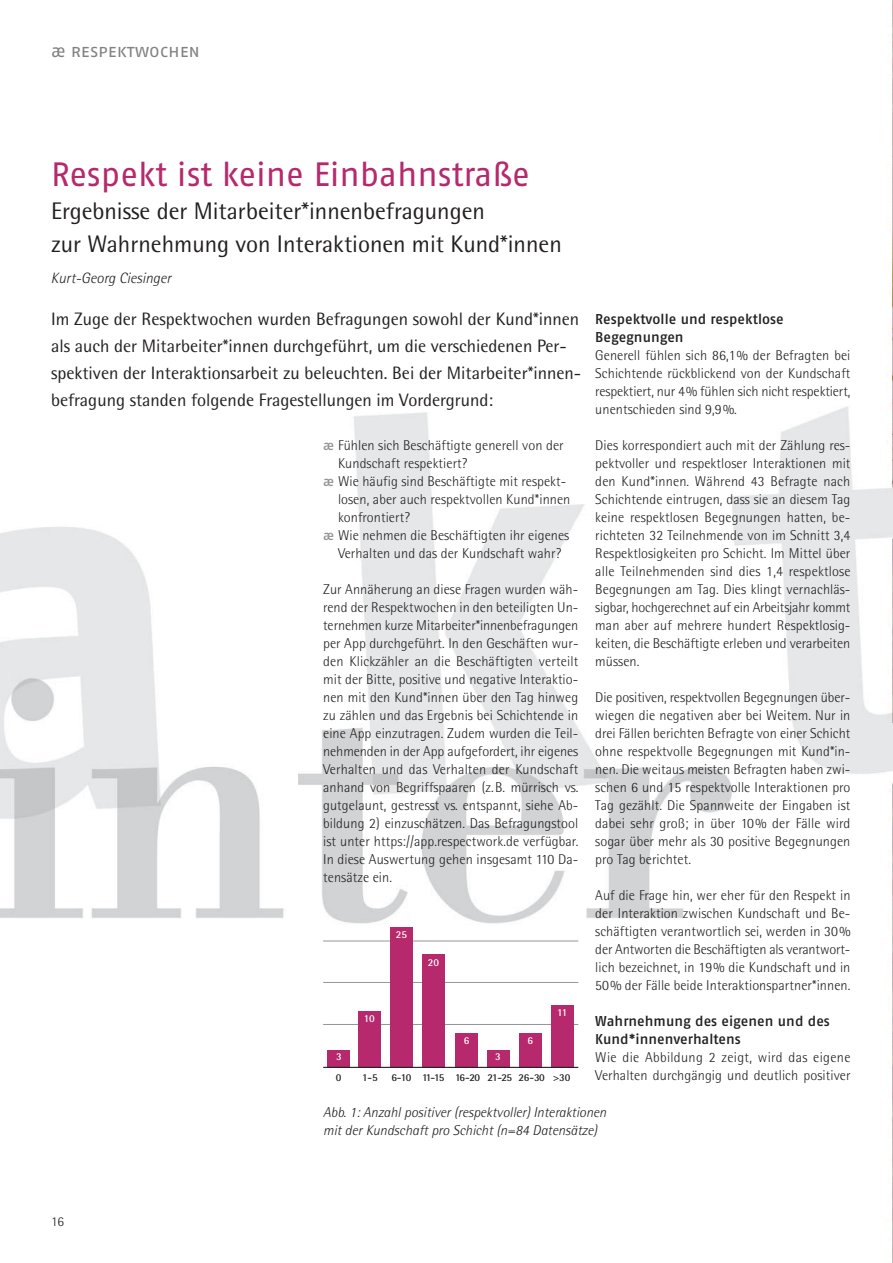
<style>
.page{position:relative;width:893px;height:1263px;background:#fff}
.page>*{position:absolute;margin:0;border:0;box-sizing:border-box;transform-origin:0 0}
.t1{font:33.75px "Fago No";color:#b6296d}
.t2{font:24px/33px "Rotis Semi Sans";color:#221f1f}
.t3{font:18px/27px "Rotis Semi Sans";color:#221f1f}
.t4{font:18px "Fago No Regular Caps";letter-spacing:-.005em;color:#808284}
.t5{font:italic 300 15px "Rotis Semi Sans";color:#221f1f}
.t6{font:300 14.25px/18px "Rotis Semi Sans";letter-spacing:.005em;color:#221f1f;text-align:justify}
.t7{font:italic 300 14.25px/18px "Rotis Semi Sans";color:#221f1f}
.t8{font:14.25px/18px "Fago No Med";color:#221f1f}
.t9{font:300 13.5px "Rotis Semi Sans";color:#221f1f}
.t10{font:700 10.5px "Rotis Semi Sans";letter-spacing:-.06em;color:#221f1f}
.t11{font:700 10.5px "Rotis Semi Sans";letter-spacing:-.02em;color:#fff}
.s1{font-family:"Fago No"}
.s2{font-family:"Fago No Med";font-weight:400;font-size:13.5px;color:#939597}
</style>
<div class="page">
<img style="left:0;top:0;width:893px;height:1263px">
<hr style="left:323px;top:941px;width:255px;height:1px;background:#939597">
<hr style="left:323px;top:982px;width:255px;height:1px;background:#939597">
<hr style="left:323px;top:1024px;width:255px;height:1px;background:#939597">
<div style="left:551px;top:1005px;width:22px;height:63px;background:#b6296d"></div>
<div style="left:327px;top:1050px;width:23px;height:17px;background:#b6296d"></div>
<div style="left:519px;top:1033px;width:23px;height:34px;background:#b6296d"></div>
<div style="left:487px;top:1050px;width:22px;height:17px;background:#b6296d"></div>
<div style="left:455px;top:1033px;width:23px;height:34px;background:#b6296d"></div>
<div style="left:423px;top:955px;width:22px;height:113px;background:#b6296d"></div>
<div style="left:390px;top:927px;width:22px;height:141px;background:#b6296d"></div>
<div style="left:359px;top:1011px;width:22px;height:56px;background:#b6296d"></div>
<hr style="left:323px;top:1067px;width:255px;height:1px;background:#221f1f">
<p class="t4" style="left:51px;top:40px;width:151px"><span class="s1">æ</span> respektwochen</p>
<h1 class="t1" style="left:51px;top:161px;width:480px">Respekt ist keine Einbahnstraße</h1>
<h2 class="t2" style="left:51px;top:196px;width:512px">Ergebnisse der Mitarbeiter*innenbefragungen<br>zur Wahrnehmung von Interaktionen mit Kund*innen</h2>
<p class="t5" style="left:51px;top:272px;width:122px">Kurt-Georg Ciesinger</p>
<p class="t3" style="left:51px;top:307px;width:532px">Im Zuge der Respektwochen wurden Befragungen sowohl der Kund*innen als auch der Mitarbeiter*innen durchgeführt, um die verschiedenen Per&shy;spektiven der Interaktionsarbeit zu beleuchten. Bei der Mitarbeiter*innen&shy;befragung standen folgende Fragestellungen im Vordergrund:</p>
<p class="t6" style="left:323px;top:437px;width:242px"><span class="s2">æ</span> Fühlen sich Beschäftigte generell von der</p>
<p class="t6" style="left:338px;top:455px;width:131px">Kundschaft respektiert?</p>
<p class="t6" style="left:323px;top:473px;width:245px"><span class="s2">æ</span> Wie häufig sind Beschäftigte mit respekt -</p>
<p class="t6" style="left:338px;top:491px;width:234px">losen, aber auch respektvollen Kund*innen</p>
<p class="t6" style="left:338px;top:509px;width:73px">konfrontiert?</p>
<p class="t6" style="left:323px;top:527px;width:248px"><span class="s2">æ</span> Wie nehmen die Beschäftigten ihr eigenes</p>
<p class="t6" style="left:338px;top:545px;width:225px">Verhalten und das der Kundschaft wahr?</p>
<p class="t6" style="left:323px;top:581px;width:257px">Zur Annäherung an diese Fragen wurden wäh&shy;rend der Respektwochen in den beteiligten Un&shy;ternehmen kurze Mitarbeiter*innenbefragungen per App durchgeführt. In den Geschäften wur&shy;den Klickzähler an die Beschäftigten verteilt mit der Bitte, positive und negative Interaktio&shy;nen mit den Kund*innen über den Tag hinweg zu zählen und das Ergebnis bei Schichtende in eine App einzutragen. Zudem wurden die Teil&shy;nehmenden in der App aufgefordert, ihr eigenes Verhalten und das Verhalten der Kundschaft anhand von Begriffspaaren (z.B. mürrisch vs. gutgelaunt, gestresst vs. entspannt, siehe Ab&shy;bildung 2) einzuschätzen. Das Befragungstool ist unter https://app.respectwork.de verfügbar.<br>In diese Auswertung gehen insgesamt 110 Da&shy;tensätze ein.</p>
<p class="t11" style="left:336px;top:1050px;width:7px">3</p>
<p class="t11" style="left:364px;top:1012px;width:12px">10</p>
<p class="t11" style="left:396px;top:928px;width:13px">25</p>
<p class="t11" style="left:428px;top:956px;width:13px">20</p>
<p class="t11" style="left:464px;top:1034px;width:7px">6</p>
<p class="t11" style="left:495px;top:1050px;width:7px">3</p>
<p class="t11" style="left:528px;top:1034px;width:7px">6</p>
<p class="t11" style="left:557px;top:1006px;width:12px">11</p>
<p class="t10" style="left:336px;top:1071px;width:7px">0</p>
<p class="t10" style="left:362px;top:1071px;width:17px">1-5</p>
<p class="t10" style="left:391px;top:1071px;width:181px">6-10 11-15 16-20 21-25 26-30 &gt;30</p>
<p class="t8" style="left:595px;top:311px;width:190px">Respektvolle und respektlose<br>Begegnungen</p>
<p class="t6" style="left:595px;top:347px;width:257px">Generell fühlen sich 86,1% der Befragten bei Schichtende rückblickend von der Kundschaft respektiert, nur 4% fühlen sich nicht respektiert, unentschieden sind 9,9%.</p>
<p class="t6" style="left:595px;top:437px;width:257px">Dies korrespondiert auch mit der Zählung res&shy;pektvoller und respektloser Interaktionen mit den Kund*innen. Während 43 Befragte nach Schichtende eintrugen, dass sie an diesem Tag keine respektlosen Begegnungen hatten, be&shy;richteten 32 Teilnehmende von im Schnitt 3,4<br>Respektlosigkeiten pro Schicht. Im Mittel über alle Teilnehmenden sind dies 1,4 respektlose Begegnungen am Tag. Dies klingt vernachläs&shy;sigbar, hochgerechnet auf ein Arbeitsjahr kommt man aber auf mehrere hundert Respektlosig&shy;keiten, die Beschäftigte erleben und verarbeiten müssen.</p>
<p class="t6" style="left:595px;top:689px;width:257px">Die positiven, respektvollen Begegnungen über&shy;wiegen die negativen aber bei Weitem. Nur in drei Fällen berichten Befragte von einer Schicht ohne respektvolle Begegnungen mit Kund*in&shy;nen. Die weitaus meisten Befragten haben zwi&shy;schen 6 und 15 respektvolle Interaktionen pro Tag gezählt. Die Spannweite der Eingaben ist dabei sehr groß; in über 10% der Fälle wird sogar über mehr als 30 positive Begegnungen pro Tag berichtet.</p>
<p class="t6" style="left:595px;top:887px;width:257px">Auf die Frage hin, wer eher für den Respekt in der Interaktion zwischen Kundschaft und Be&shy;schäftigten verantwortlich sei, werden in 30% der Antworten die Beschäftigten als verantwort - lich bezeichnet, in 19% die Kundschaft und in 50% der Fälle beide Interaktionspartner*innen.</p>
<p class="t8" style="left:595px;top:1013px;width:236px">Wahrnehmung des eigenen und des<br>Kund*innenverhaltens</p>
<p class="t6" style="left:595px;top:1049px;width:257px">Wie die Abbildung 2 zeigt, wird das eigene<br>Verhal ten durchgängig und deutlich positiver</p>
<p class="t9" style="left:51px;top:1215px;width:15px">16</p>
<p class="t7" style="left:323px;top:1104px;width:285px">Abb. 1: Anzahl positiver (respektvoller) Interaktionen mit der Kundschaft pro Schicht (n=84 Datensätze)</p>
</div>
